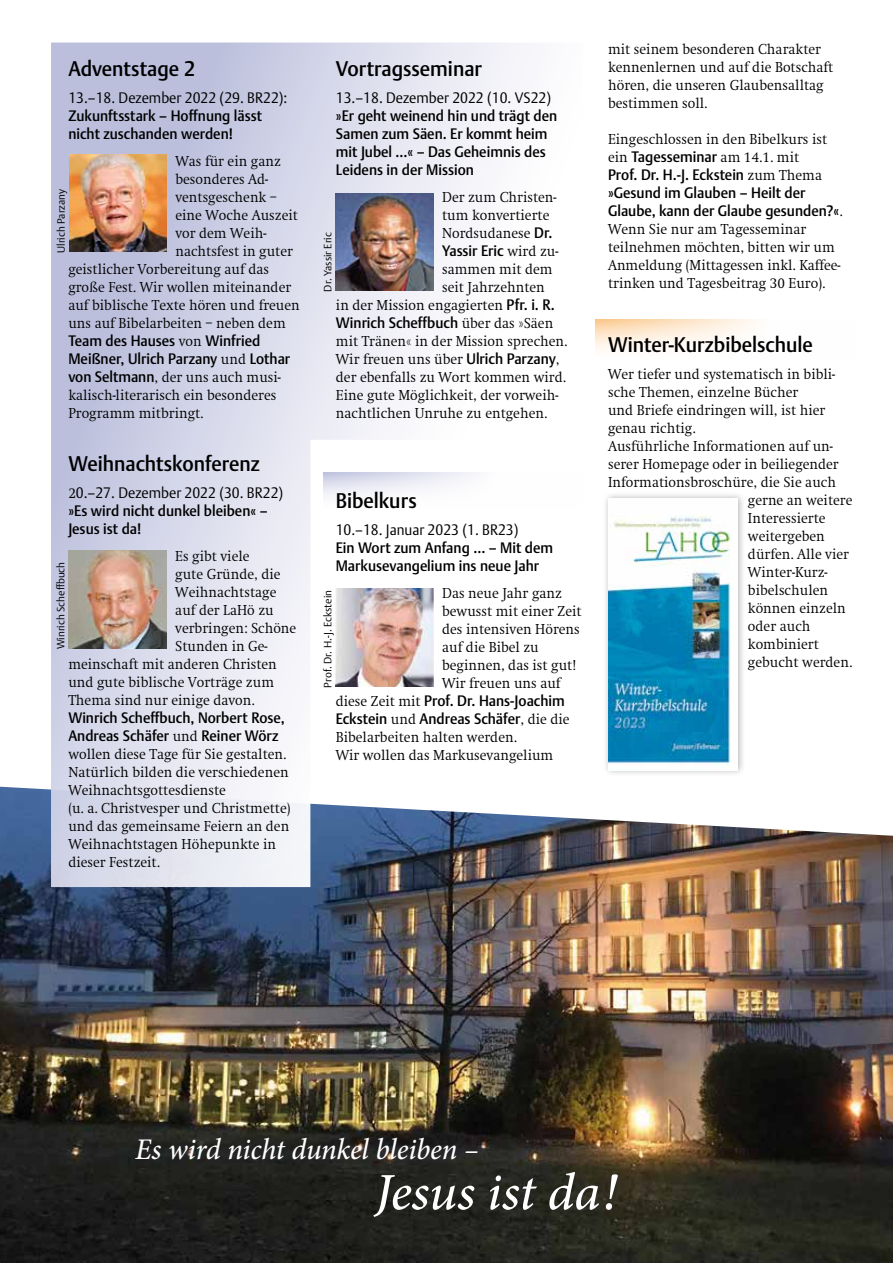
<style>
.page{position:relative;width:893px;height:1263px;background:#fff}
.page>*{position:absolute;margin:0;border:0;box-sizing:border-box;transform-origin:0 0}
.t1{font:italic 500 52.5px "Minion Pro";letter-spacing:-.005em;color:#fff}
.t2{font:italic 500 30px "Minion Pro";letter-spacing:-.01em;color:#fff}
.t3{font:500 21px "DTL Argo TOT";color:#000;scale:.94 1}
.t4{font:300 15px/18px "Swift EF";color:#000;scale:.94 1}
.t5{font:500 15px/18px "DTL Argo TOT";color:#000;scale:.94 1}
.t6{font:300 15px "DTL Argo TPRO";color:#000;scale:.94 1}
.t7{font:300 10.5px "DTL Argo TPRO";color:#000}
.s1{font-family:"Swift EF";font-weight:300}
.s2{font-family:"DTL Argo TOT";font-weight:500}
.s3{font-family:"Swift EF"}
</style>
<div class="page">
<img style="left:0;top:787px;width:893px;height:476px">
<svg style="left:595px;top:319px;width:163px;height:31px"></svg>
<svg style="left:51px;top:43px;width:532px;height:844px"></svg>
<img style="left:336px;top:193px;width:98px;height:98px">
<img style="left:69px;top:551px;width:98px;height:97px">
<img style="left:69px;top:154px;width:98px;height:98px">
<img style="left:336px;top:589px;width:98px;height:98px">
<div style="left:602px;top:491px;width:144px;height:285px;background:#000;opacity:.3"></div>
<img style="left:608px;top:499px;width:129px;height:271px">
<h3 class="t3" style="left:68px;top:56px;width:137px">Adventstage 2</h3>
<p class="t6" style="left:68px;top:89px;width:235px">13.–18. Dezember 2022 (29. BR22):</p>
<p class="t5" style="left:68px;top:107px;width:208px">Zukunftsstark – Hoffnung lässt nicht zuschanden werden!</p>
<p class="t4" style="left:175px;top:152px;width:114px">Was für ein ganz</p>
<p class="t4" style="left:175px;top:170px;width:100px">besonderes Ad-</p>
<p class="t4" style="left:175px;top:188px;width:110px">ventsgeschenk –</p>
<p class="t4" style="left:175px;top:206px;width:132px">eine Woche Auszeit</p>
<p class="t4" style="left:175px;top:224px;width:98px">vor dem Weih-</p>
<p class="t4" style="left:175px;top:242px;width:127px">nachtsfest in guter</p>
<p class="t4" style="left:68px;top:260px;width:215px">geistlicher Vorbereitung auf das</p>
<p class="t4" style="left:68px;top:278px;width:239px">große Fest. Wir wollen miteinander</p>
<p class="t4" style="left:68px;top:296px;width:248px">auf biblische Texte hören und freuen</p>
<p class="t4" style="left:68px;top:314px;width:233px">uns auf Bibelarbeiten – neben dem</p>
<p class="t5" style="left:68px;top:332px;width:238px">Team des Hauses <span class="s1">von</span> Winfried<br>Meißner, Ulrich Parzany <span class="s1">und</span> Lothar</p>
<p class="t4" style="left:68px;top:368px;width:228px"><span class="s2">von Seltmann</span>, der uns auch musi&shy;kalisch-literarisch ein besonderes<br>Programm mitbringt.</p>
<p class="t7" style="left:55px;top:253px;width:65px;rotate:-90deg">Ulrich Parzany</p>
<h3 class="t3" style="left:68px;top:451px;width:205px">Weihnachtskonferenz</h3>
<p class="t6" style="left:68px;top:484px;width:230px"><span class="s3">2</span>0.–27. Dezember 2022 (30. BR22)</p>
<p class="t5" style="left:68px;top:502px;width:214px">»Es wird nicht dunkel bleiben« –<br>Jesus ist da!</p>
<p class="t4" style="left:175px;top:547px;width:81px">Es gibt viele</p>
<p class="t4" style="left:175px;top:565px;width:114px">gute Gründe, die</p>
<p class="t4" style="left:175px;top:583px;width:109px">Weihnachtstage</p>
<p class="t4" style="left:175px;top:601px;width:106px">auf der LaHö zu</p>
<p class="t4" style="left:175px;top:619px;width:130px">verbringen: Schöne</p>
<p class="t4" style="left:175px;top:637px;width:100px">Stunden in Ge-</p>
<p class="t4" style="left:68px;top:655px;width:223px">meinschaft mit anderen Christen</p>
<p class="t4" style="left:68px;top:673px;width:220px">und gute biblische Vorträge zum</p>
<p class="t4" style="left:68px;top:691px;width:200px">Thema sind nur einige davon.</p>
<p class="t5" style="left:68px;top:709px;width:232px">Winrich Scheffbuch, Norbert Rose,<br>Andreas Schäfer <span class="s1">und</span> Reiner Wörz</p>
<p class="t4" style="left:68px;top:745px;width:238px">wollen diese Tage für Sie gestalten.<br>Natürlich bilden die verschiedenen<br>Weihnachtsgottesdienste<br>(u. a. Christvesper und Christmette) und das gemeinsame Feiern an den<br>Weihnachtstagen Höhepunkte in dieser Festzeit.</p>
<p class="t7" style="left:55px;top:649px;width:89px;rotate:-90deg">Winrich Scheffbuch</p>
<h3 class="t3" style="left:336px;top:56px;width:157px">Vortragsseminar</h3>
<p class="t6" style="left:336px;top:89px;width:230px">13.–18. Dezember 2022 (10. VS22)</p>
<p class="t5" style="left:336px;top:107px;width:237px">»Er geht weinend hin und trägt den<br>Samen zum Säen. Er kommt heim mit Jubel …« – Das Geheimnis des<br>Leidens in der Mission</p>
<p class="t4" style="left:442px;top:188px;width:123px">Der zum Christen&shy;tum konvertierte<br>Nordsudanese <span class="s2">Dr.</span></p>
<p class="t5" style="left:442px;top:242px;width:125px">Yassir Eric <span class="s1">wird zu-</span></p>
<p class="t4" style="left:442px;top:260px;width:119px">sammen mit dem</p>
<p class="t4" style="left:442px;top:278px;width:111px">seit Jahrzehnten</p>
<p class="t4" style="left:336px;top:296px;width:234px">in der Mission engagierten <span class="s2">Pfr. i. R.</span></p>
<p class="t5" style="left:336px;top:314px;width:233px">Winrich Scheffbuch <span class="s1">über das »Säen</span></p>
<p class="t4" style="left:336px;top:332px;width:248px">mit Tränen« in der Mission sprechen.<br>Wir freuen uns über <span class="s2">Ulrich Parzany</span>, der ebenfalls zu Wort kommen wird.<br>Eine gute Möglichkeit, der vorweih&shy;nachtlichen Unruhe zu entgehen.</p>
<p class="t7" style="left:321px;top:292px;width:61px;rotate:-90deg">Dr. Yassir Eric</p>
<h3 class="t3" style="left:336px;top:488px;width:88px">Bibelkurs</h3>
<p class="t6" style="left:336px;top:520px;width:196px">10.–18. Januar 2023 (1. BR23)</p>
<p class="t5" style="left:336px;top:539px;width:233px">Ein Wort zum Anfang … – Mit dem<br>Markusevangelium ins neue Jahr</p>
<p class="t4" style="left:442px;top:584px;width:150px">Das neue Jahr ganz bewusst mit einer Zeit des intensiven Hörens auf die Bibel zu beginnen, das ist gut!<br>Wir freuen uns auf</p>
<p class="t5" style="left:336px;top:692px;width:250px"><span class="s1">diese Zeit mit</span> Prof. Dr. Hans-Joachim<br>Eckstein <span class="s1">und</span> Andreas Schäfer<span class="s1">, die die</span></p>
<p class="t4" style="left:336px;top:728px;width:233px">Bibelarbeiten halten werden.<br>Wir wollen das Markusevangelium</p>
<p class="t7" style="left:321px;top:687px;width:99px;rotate:-90deg">Prof. Dr. H.-J. Eckstein</p>
<p class="t4" style="left:608px;top:40px;width:241px">mit seinem besonderen Charakter kennenlernen und auf die Botschaft hören, die unseren Glaubensalltag bestimmen soll.</p>
<p class="t4" style="left:608px;top:130px;width:235px">Eingeschlossen in den Bibelkurs ist ein <span class="s2">Tagesseminar</span> am 14.1. mit</p>
<p class="t5" style="left:608px;top:166px;width:251px">Prof. Dr. H.-J. Eckstein <span class="s1">zum Thema </span>»Gesund im Glauben – Heilt der<br>Glaube, kann der Glaube gesunden?«<span class="s1">.</span></p>
<p class="t4" style="left:608px;top:220px;width:249px">Wenn Sie nur am Tagesseminar teilnehmen möchten, bitten wir um Anmeldung (Mittagessen inkl. Kaffee&shy;trinken und Tagesbeitrag 30 Euro).</p>
<h3 class="t3" style="left:608px;top:332px;width:219px">Winter-Kurzbibelschule</h3>
<p class="t4" style="left:608px;top:366px;width:243px">Wer tiefer und systematisch in bibli-</p>
<p class="t4" style="left:608px;top:384px;width:204px">sche Themen, einzelne Bücher</p>
<p class="t4" style="left:608px;top:402px;width:233px">und Briefe eindringen will, ist hier</p>
<p class="t4" style="left:608px;top:420px;width:95px">genau richtig.</p>
<p class="t4" style="left:608px;top:438px;width:241px">Ausführliche Informationen auf un-</p>
<p class="t4" style="left:608px;top:456px;width:247px">serer Homepage oder in beiliegender</p>
<p class="t4" style="left:608px;top:474px;width:244px">Informationsbroschüre, die Sie auch</p>
<p class="t4" style="left:748px;top:492px;width:113px">gerne an weitere</p>
<p class="t4" style="left:748px;top:510px;width:84px">Interessierte</p>
<p class="t4" style="left:748px;top:528px;width:83px">weitergeben</p>
<p class="t4" style="left:748px;top:546px;width:109px">dürfen. Alle vier</p>
<p class="t4" style="left:748px;top:564px;width:86px">Winter-Kurz-</p>
<p class="t4" style="left:748px;top:582px;width:87px">bibelschulen</p>
<p class="t4" style="left:748px;top:600px;width:106px">können einzeln</p>
<p class="t4" style="left:748px;top:618px;width:68px">oder auch</p>
<p class="t4" style="left:748px;top:636px;width:77px">kombiniert</p>
<p class="t4" style="left:748px;top:654px;width:112px">gebucht werden.</p>
<h2 class="t2" style="left:135px;top:1129px;width:345px">Es wird nicht dunkel bleiben –</h2>
<h1 class="t1" style="left:375px;top:1156px;width:244px">Jesus ist da!</h1>
</div>
